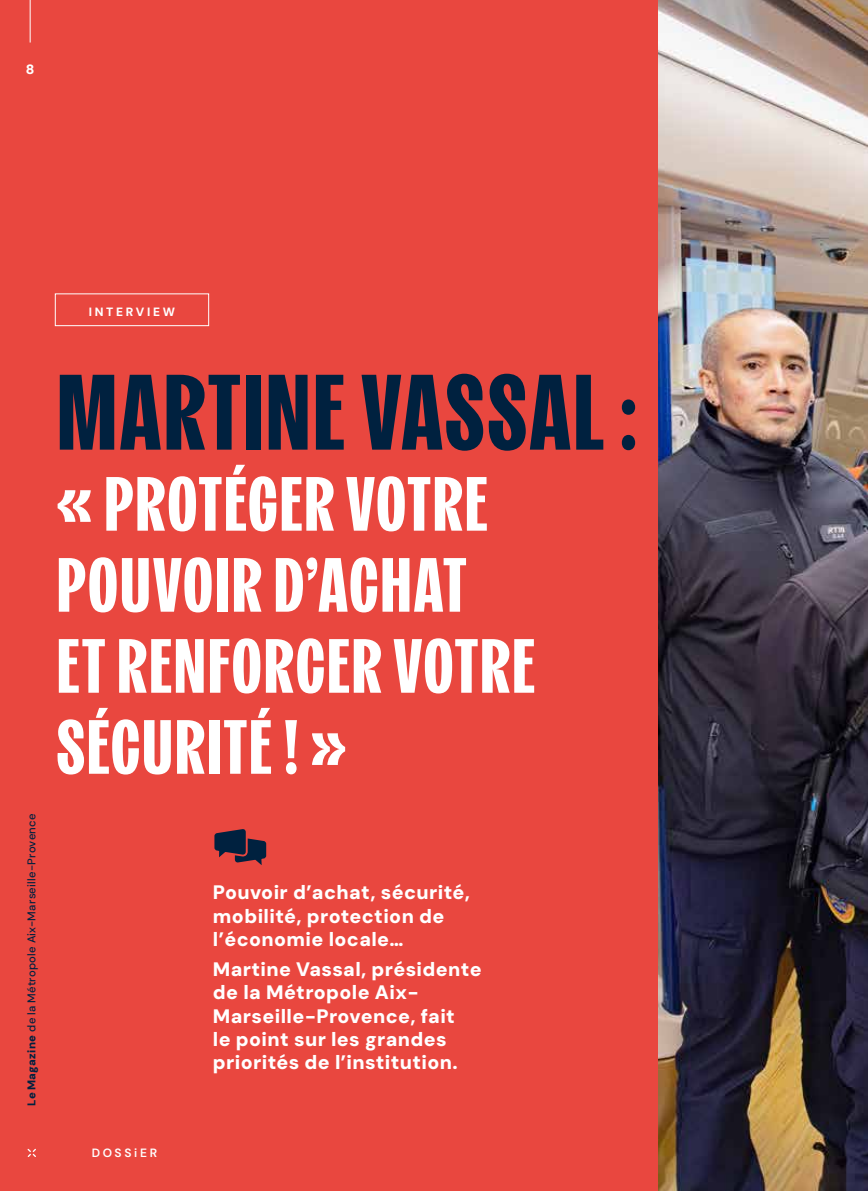
<style>
.page{position:relative;width:868px;height:1191px;background:#fff}
.page>*{position:absolute;margin:0;border:0;box-sizing:border-box;transform-origin:0 0}
.t1{font:900 extra-condensed 100.5px "Kensington";letter-spacing:.02em;color:#00213f}
.t2{font:900 extra-condensed 72px/81px "Kensington";letter-spacing:.02em;color:#fff}
.t3{font:900 19.5px/23.4px "DM Sans";letter-spacing:.02em;color:#fff}
.t4{font:900 13.5px "DM Sans";color:#fff}
.t5{font:800 12px "DM Sans";letter-spacing:.225em;color:#fff}
.t6{font:600 12px "DM Sans";letter-spacing:.22em;color:#fff}
.t7{font:500 11.25px "DM Sans";letter-spacing:.025em;color:#00213f}
.s1{font-weight:900}
.s2{font-size:90px}
</style>
<div class="page">
<div style="left:0;top:0;width:867px;height:1191px;background:#e9473f"></div>
<img style="left:658px;top:0;width:209px;height:1191px">
<div style="left:55px;top:293px;width:154px;height:33px;border:1px solid #fff"></div>
<svg style="left:214px;top:829px;width:52px;height:36px"></svg>
<hr style="left:30px;top:0;width:1px;height:43px;background:#fff">
<svg style="left:28px;top:1148px;width:8px;height:9px"></svg>
<p class="t4" style="left:26px;top:61px;width:10px">8</p>
<p class="t5" style="left:89px;top:304px;width:88px">INTERVIEW</p>
<p class="t7" style="left:24px;top:1106px;width:294px;rotate:-90deg"><span class="s1">Le Magazine</span> de la Métropole Aix-Marseille-Provence</p>
<p class="t1" style="left:56px;top:339px;width:582px">MARTINE VASSAL <span class="s2">:</span></p>
<p class="t2" style="left:56px;top:461px;width:480px">« PROTÉGER VOTRE<br>POUVOIR D’ACHAT<br>ET RENFORCER VOTRE<br>SÉCURITÉ! »</p>
<p class="t6" style="left:92px;top:1145px;width:67px">DOSSiER</p>
<p class="t3" style="left:213px;top:880px;width:258px">Pouvoir d’achat, sécurité, mobilité, protection de l’économie locale…</p>
<p class="t3" style="left:213px;top:957px;width:270px">Martine Vassal, présidente de la Métropole Aix-<br>Marseille-Provence, fait<br>le point sur les grandes priorités de l’institution.</p>
</div>
